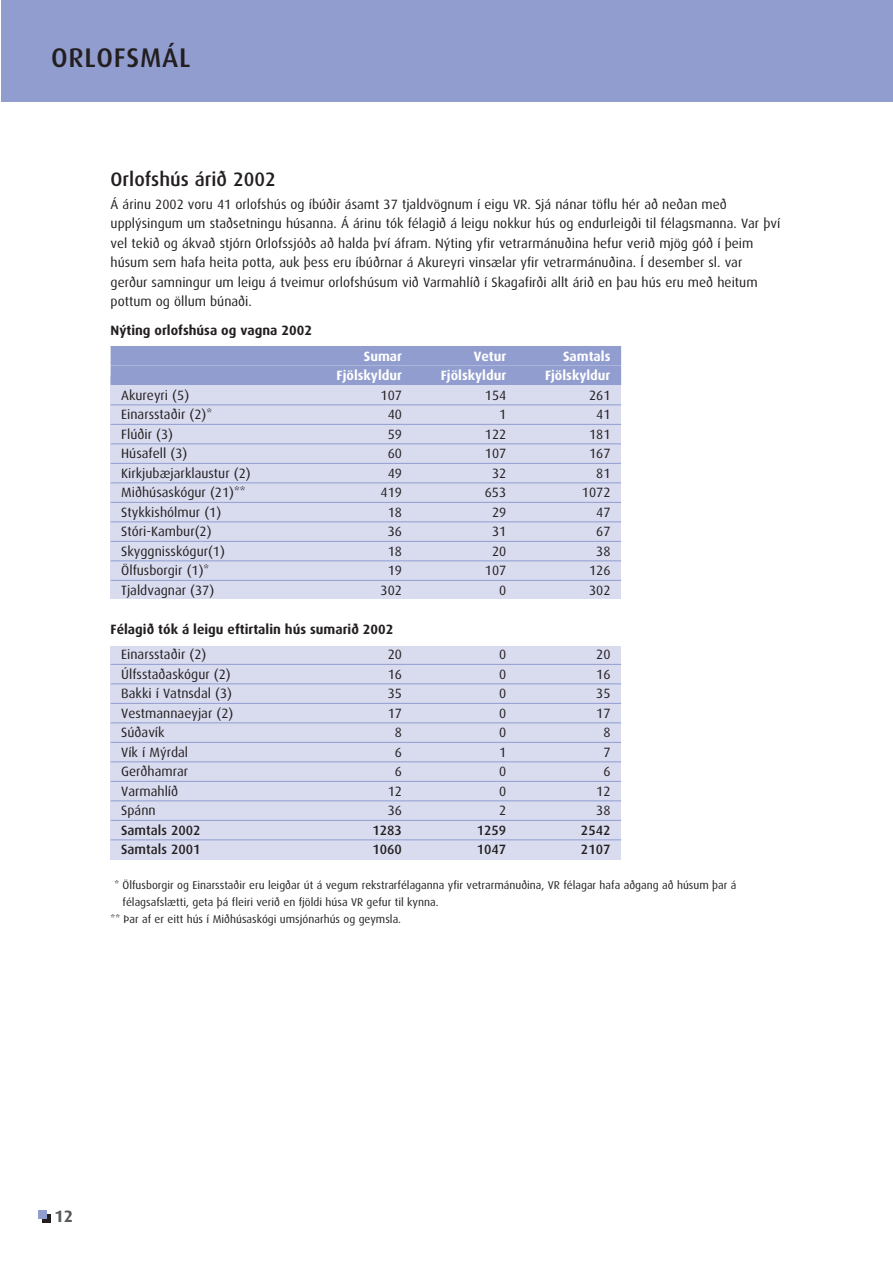
<style>
.page{position:relative;width:893px;height:1263px;background:#fff}
.page>*{position:absolute;margin:0;border:0;box-sizing:border-box;transform-origin:0 0}
.t1{font:500 27px "Dax";letter-spacing:.025em;color:#231f20}
.t2{font:500 19.5px "Dax";color:#231f20}
.t3{font:700 16.5px "Dax";color:#58595b}
.t4{font:13.5px/19.5px "Dax";color:#231f20}
.t5{font:700 13.5px "Dax";color:#231f20}
.t6{font:700 13.5px "Dax";color:#fff}
.t7{font:500 13.5px "Dax";color:#231f20}
.t8{font:11.25px "Dax";color:#231f20}
</style>
<div class="page">
<div style="left:111px;top:376px;width:510px;height:222px;background:#d9dbef"></div>
<div style="left:111px;top:646px;width:510px;height:214px;background:#d9dbef"></div>
<div style="left:111px;top:346px;width:510px;height:19px;background:#919dcf"></div>
<div style="left:111px;top:365px;width:510px;height:20px;background:#919dcf"></div>
<hr style="left:111px;top:404px;width:510px;height:1px;background:#919dcf">
<hr style="left:111px;top:424px;width:510px;height:1px;background:#919dcf">
<hr style="left:111px;top:443px;width:510px;height:1px;background:#919dcf">
<hr style="left:111px;top:463px;width:510px;height:1px;background:#919dcf">
<hr style="left:111px;top:482px;width:510px;height:1px;background:#919dcf">
<hr style="left:111px;top:502px;width:510px;height:1px;background:#919dcf">
<hr style="left:111px;top:521px;width:510px;height:1px;background:#919dcf">
<hr style="left:111px;top:541px;width:510px;height:1px;background:#919dcf">
<hr style="left:111px;top:560px;width:510px;height:1px;background:#919dcf">
<hr style="left:111px;top:580px;width:510px;height:1px;background:#919dcf">
<hr style="left:111px;top:664px;width:510px;height:1px;background:#919dcf">
<hr style="left:111px;top:683px;width:510px;height:1px;background:#919dcf">
<hr style="left:111px;top:703px;width:510px;height:1px;background:#919dcf">
<hr style="left:111px;top:722px;width:510px;height:1px;background:#919dcf">
<hr style="left:111px;top:742px;width:510px;height:1px;background:#919dcf">
<hr style="left:111px;top:761px;width:510px;height:1px;background:#919dcf">
<hr style="left:111px;top:781px;width:510px;height:1px;background:#919dcf">
<hr style="left:111px;top:800px;width:510px;height:1px;background:#919dcf">
<hr style="left:111px;top:820px;width:510px;height:1px;background:#919dcf">
<hr style="left:111px;top:839px;width:510px;height:1px;background:#919dcf">
<svg style="left:42px;top:1214px;width:8px;height:8px"></svg>
<div style="left:38px;top:1210px;width:8px;height:8px;background:#919dcf"></div>
<div style="left:1px;top:0;width:891px;height:102px;background:#919dcf"></div>
<h1 class="t1" style="left:51px;top:46px;width:141px">ORLOFSMÁL</h1>
<h2 class="t2" style="left:111px;top:171px;width:166px">Orlofshús ári› 2002</h2>
<p class="t4" style="left:111px;top:195px;width:671px">Á árinu 2002 voru 41 orlofshús og íbú›ir ásamt 37 tjaldvögnum í eigu VR. Sjá nánar töflu hér a› ne›an me› uppl‡singum um sta›setningu húsanna. Á árinu tók félagi› á leigu nokkur hús og endurleig›i til félagsmanna. Var flví vel teki› og ákva› stjórn Orlofssjó›s a› halda flví áfram. N‡ting yfir vetrarmánu›ina hefur veri› mjög gó› í fleim húsum sem hafa heita potta, auk fless eru íbú›rnar á Akureyri vinsælar yfir vetrarmánu›ina. Í desember sl. var ger›ur samningur um leigu á tveimur orlofshúsum vi› Varmahlí› í Skagafir›i allt ári› en flau hús eru me› heitum pottum og öllum búna›i.</p>
<p class="t5" style="left:111px;top:325px;width:203px">N‡ting orlofshúsa og vagna 2002</p>
<p class="t6" style="left:364px;top:350px;width:40px">Sumar</p>
<p class="t6" style="left:473px;top:350px;width:34px">Vetur</p>
<p class="t6" style="left:563px;top:350px;width:49px">Samtals</p>
<p class="t6" style="left:336px;top:370px;width:67px">Fjölskyldur</p>
<p class="t6" style="left:441px;top:370px;width:67px">Fjölskyldur</p>
<p class="t6" style="left:545px;top:370px;width:67px">Fjölskyldur</p>
<p class="t4" style="left:121px;top:386px;width:69px">Akureyri (5)</p>
<p class="t4" style="left:380px;top:386px;width:23px">107</p>
<p class="t4" style="left:485px;top:386px;width:23px">154</p>
<p class="t4" style="left:589px;top:386px;width:23px">261</p>
<p class="t4" style="left:121px;top:406px;width:92px">Einarssta›ir (2)*</p>
<p class="t4" style="left:388px;top:406px;width:16px">40</p>
<p class="t4" style="left:499px;top:406px;width:9px">1</p>
<p class="t4" style="left:596px;top:406px;width:16px">41</p>
<p class="t4" style="left:121px;top:425px;width:53px">Flú›ir (3)</p>
<p class="t4" style="left:388px;top:425px;width:16px">59</p>
<p class="t4" style="left:485px;top:425px;width:23px">122</p>
<p class="t4" style="left:589px;top:425px;width:23px">181</p>
<p class="t4" style="left:121px;top:445px;width:68px">Húsafell (3)</p>
<p class="t4" style="left:388px;top:445px;width:16px">60</p>
<p class="t4" style="left:485px;top:445px;width:23px">107</p>
<p class="t4" style="left:589px;top:445px;width:23px">167</p>
<p class="t4" style="left:121px;top:464px;width:131px">Kirkjubæjarklaustur (2)</p>
<p class="t4" style="left:388px;top:464px;width:16px">49</p>
<p class="t4" style="left:492px;top:464px;width:16px">32</p>
<p class="t4" style="left:596px;top:464px;width:16px">81</p>
<p class="t4" style="left:121px;top:484px;width:126px">Mi›húsaskógur (21)**</p>
<p class="t4" style="left:380px;top:484px;width:23px">419</p>
<p class="t4" style="left:485px;top:484px;width:23px">653</p>
<p class="t4" style="left:582px;top:484px;width:30px">1072</p>
<p class="t4" style="left:121px;top:503px;width:101px">Stykkishólmur (1)</p>
<p class="t4" style="left:388px;top:503px;width:16px">18</p>
<p class="t4" style="left:492px;top:503px;width:16px">29</p>
<p class="t4" style="left:596px;top:503px;width:16px">47</p>
<p class="t4" style="left:121px;top:523px;width:92px">Stóri-Kambur(2)</p>
<p class="t4" style="left:388px;top:523px;width:16px">36</p>
<p class="t4" style="left:492px;top:523px;width:16px">31</p>
<p class="t4" style="left:596px;top:523px;width:16px">67</p>
<p class="t4" style="left:121px;top:542px;width:105px">Skyggnisskógur(1)</p>
<p class="t4" style="left:388px;top:542px;width:16px">18</p>
<p class="t4" style="left:492px;top:542px;width:16px">20</p>
<p class="t4" style="left:596px;top:542px;width:16px">38</p>
<p class="t4" style="left:121px;top:562px;width:90px">Ölfusborgir (1)*</p>
<p class="t4" style="left:388px;top:562px;width:16px">19</p>
<p class="t4" style="left:485px;top:562px;width:23px">107</p>
<p class="t4" style="left:589px;top:562px;width:23px">126</p>
<p class="t4" style="left:121px;top:581px;width:94px">Tjaldvagnar (37)</p>
<p class="t4" style="left:380px;top:581px;width:23px">302</p>
<p class="t4" style="left:499px;top:581px;width:9px">0</p>
<p class="t4" style="left:589px;top:581px;width:23px">302</p>
<p class="t5" style="left:111px;top:623px;width:284px">Félagi› tók á leigu eftirtalin hús sumari› 2002</p>
<p class="t4" style="left:121px;top:646px;width:87px">Einarssta›ir (2)</p>
<p class="t4" style="left:388px;top:646px;width:16px">20</p>
<p class="t4" style="left:499px;top:646px;width:9px">0</p>
<p class="t4" style="left:596px;top:646px;width:16px">20</p>
<p class="t4" style="left:121px;top:665px;width:111px">Úlfssta›askógur (2)</p>
<p class="t4" style="left:388px;top:665px;width:16px">16</p>
<p class="t4" style="left:499px;top:665px;width:9px">0</p>
<p class="t4" style="left:596px;top:665px;width:16px">16</p>
<p class="t4" style="left:121px;top:685px;width:112px">Bakki í Vatnsdal (3)</p>
<p class="t4" style="left:388px;top:685px;width:16px">35</p>
<p class="t4" style="left:499px;top:685px;width:9px">0</p>
<p class="t4" style="left:596px;top:685px;width:16px">35</p>
<p class="t4" style="left:121px;top:704px;width:114px">Vestmannaeyjar (2)</p>
<p class="t4" style="left:388px;top:704px;width:16px">17</p>
<p class="t4" style="left:499px;top:704px;width:9px">0</p>
<p class="t4" style="left:596px;top:704px;width:16px">17</p>
<p class="t4" style="left:121px;top:724px;width:45px">Sú›avík</p>
<p class="t4" style="left:395px;top:724px;width:9px">8</p>
<p class="t4" style="left:499px;top:724px;width:9px">0</p>
<p class="t4" style="left:603px;top:724px;width:9px">8</p>
<p class="t4" style="left:121px;top:743px;width:68px">Vík í M‡rdal</p>
<p class="t4" style="left:395px;top:743px;width:9px">6</p>
<p class="t4" style="left:499px;top:743px;width:9px">1</p>
<p class="t4" style="left:603px;top:743px;width:9px">7</p>
<p class="t4" style="left:121px;top:763px;width:68px">Ger›hamrar</p>
<p class="t4" style="left:395px;top:763px;width:9px">6</p>
<p class="t4" style="left:499px;top:763px;width:9px">0</p>
<p class="t4" style="left:603px;top:763px;width:9px">6</p>
<p class="t4" style="left:121px;top:782px;width:58px">Varmahlí›</p>
<p class="t4" style="left:388px;top:782px;width:16px">12</p>
<p class="t4" style="left:499px;top:782px;width:9px">0</p>
<p class="t4" style="left:596px;top:782px;width:16px">12</p>
<p class="t4" style="left:121px;top:802px;width:36px">Spánn</p>
<p class="t4" style="left:388px;top:802px;width:16px">36</p>
<p class="t4" style="left:499px;top:802px;width:9px">2</p>
<p class="t4" style="left:596px;top:802px;width:16px">38</p>
<p class="t7" style="left:121px;top:824px;width:81px">Samtals 2002</p>
<p class="t7" style="left:372px;top:824px;width:31px">1283</p>
<p class="t7" style="left:476px;top:824px;width:31px">1259</p>
<p class="t7" style="left:581px;top:824px;width:31px">2542</p>
<p class="t7" style="left:121px;top:844px;width:81px">Samtals 2001</p>
<p class="t7" style="left:372px;top:844px;width:31px">1060</p>
<p class="t7" style="left:476px;top:844px;width:31px">1047</p>
<p class="t7" style="left:581px;top:844px;width:31px">2107</p>
<p class="t8" style="left:115px;top:880px;width:623px">* Ölfusborgir og Einarssta›ir eru leig›ar út á vegum rekstrarfélaganna yfir vetrarmánu›ina, VR félagar hafa a›gang a› húsum flar á</p>
<p class="t8" style="left:123px;top:897px;width:317px">félagsafslætti, geta flá fleiri veri› en fjöldi húsa VR gefur til kynna.</p>
<p class="t8" style="left:111px;top:915px;width:292px">** fiar af er eitt hús í Mi›húsaskógi umsjónarhús og geymsla.</p>
<p class="t3" style="left:54px;top:1209px;width:20px">12</p>
</div>
